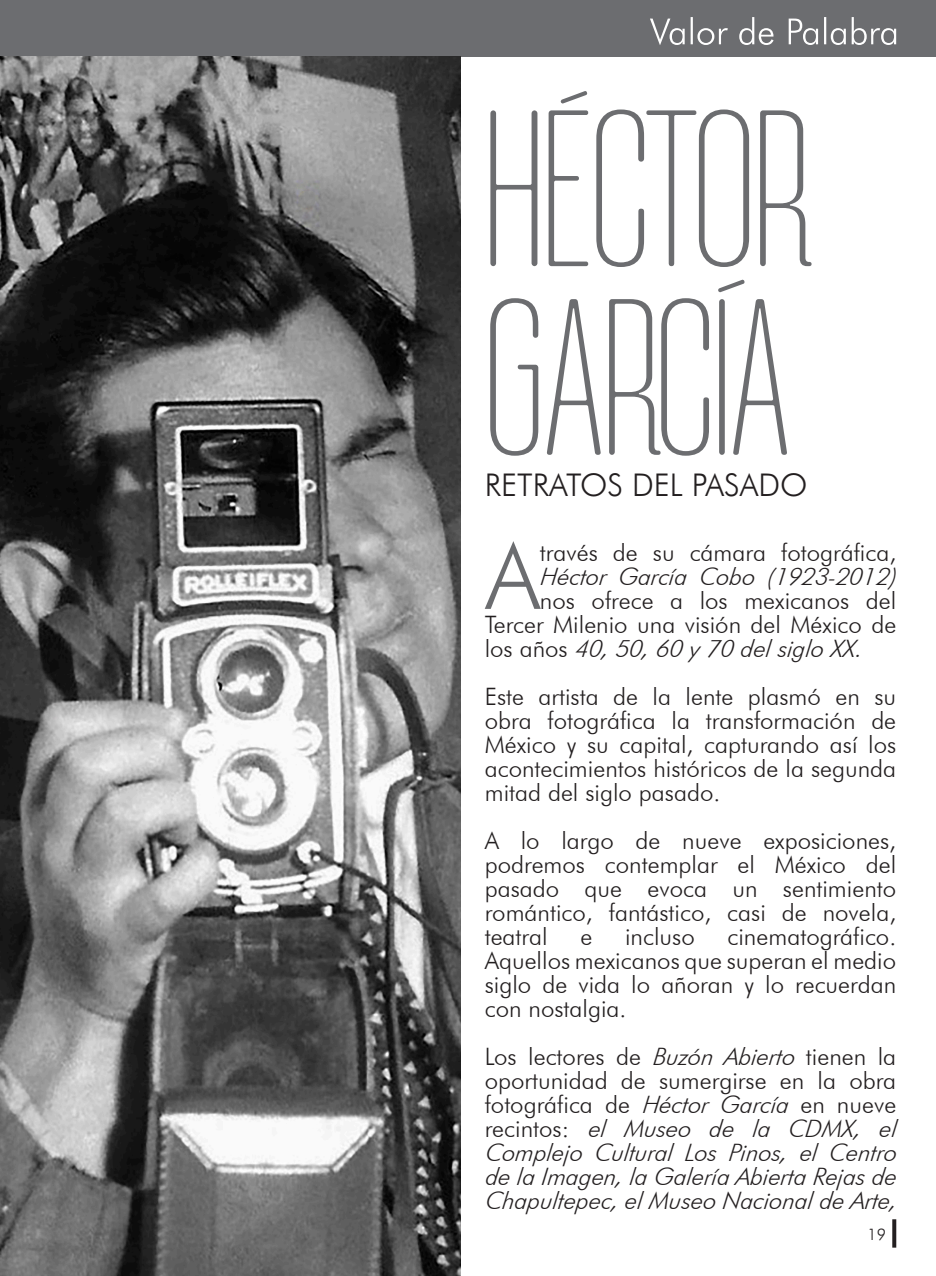
<style>
.page{position:relative;width:936px;height:1276px;background:#fff}
.page>*{position:absolute;margin:0;border:0;box-sizing:border-box;transform-origin:0 0}
.t1{font:177.4px "Obcecada Sans";color:#6c6d70}
.t2{font:300 91.2px "Futura BT";color:#6c6d70}
.t3{font:300 31.2px "Futura BT";color:#231f20}
.t4{font:300 24px/24px "Futura BT";color:#231f20;text-align:justify}
.t5{font:italic 300 24px/24px "Futura BT";color:#231f20}
.t6{font:300 16px "Futura BT";color:#231f20}
.s1{font-style:normal}
</style>
<div class="page">
<svg style="left:892px;top:1219px;width:4px;height:28px"></svg>
<div style="left:0;top:0;width:935px;height:57px;background:#6c6d70"></div>
<svg style="left:650px;top:17px;width:246px;height:28px"></svg>
<img style="left:0;top:57px;width:460px;height:1219px">
<p class="t1" style="left:484px;top:84px;width:324px">HÉCTOR</p>
<p class="t1" style="left:484px;top:273px;width:306px">GARCÍA</p>
<p class="t3" style="left:484px;top:466px;width:324px">RETRATOS DEL PASADO</p>
<p class="t2" style="left:485px;top:521px;width:56px">A</p>
<p class="t4" style="left:540px;top:540px;width:358px">través de su cámara fotográfica,</p>
<p class="t5" style="left:540px;top:564px;width:358px">Héctor García Cobo (1923-2012)</p>
<p class="t4" style="left:540px;top:588px;width:358px">nos ofrece a los mexicanos del</p>
<p class="t4" style="left:484px;top:612px;width:413px">Tercer Milenio una visión del México de</p>
<p class="t5" style="left:484px;top:636px;width:384px"><span class="s1">l o s a ñ o s</span> 40, 50, 60 y 70 del siglo XX.</p>
<p class="t4" style="left:484px;top:684px;width:413px">Este artista de la lente plasmó en su obra fotográfica la transformación de México y su capital, capturando así los acontecimientos históricos de la segunda mitad del siglo pasado.</p>
<p class="t4" style="left:484px;top:828px;width:413px">A lo largo de nueve exposiciones, podremos contemplar el México del pasado que evoca un sentimiento romántico, fantástico, casi de novela, teatral</p>
<p class="t4" style="left:484px;top:924px;width:413px;text-indent:243px">cinematográfico.<br>Aquellos mexicanos que superan el medio siglo de vida lo añoran y lo recuerdan con nostalgia.</p>
<p class="t5" style="left:484px;top:1044px;width:418px"><span class="s1">Los lectores de</span> Buzón Abierto <span class="s1">tienen la oportunidad de sumergirse en la obra fotográfica de</span> Héctor García <span class="s1">en nueve re c i n t o s :</span> el Museo de la CDMX, el Comp lejo Cultural Los Pinos, el Centro de la Imagen, la Galería Abierta Rejas de Chap ultepec, elMuseo Nacionalde Arte,</p>
<p class="t4" style="left:580px;top:924px;width:13px">e</p>
<p class="t4" style="left:625px;top:924px;width:71px">incluso</p>
<p class="t6" style="left:867px;top:1224px;width:20px">19</p>
</div>
